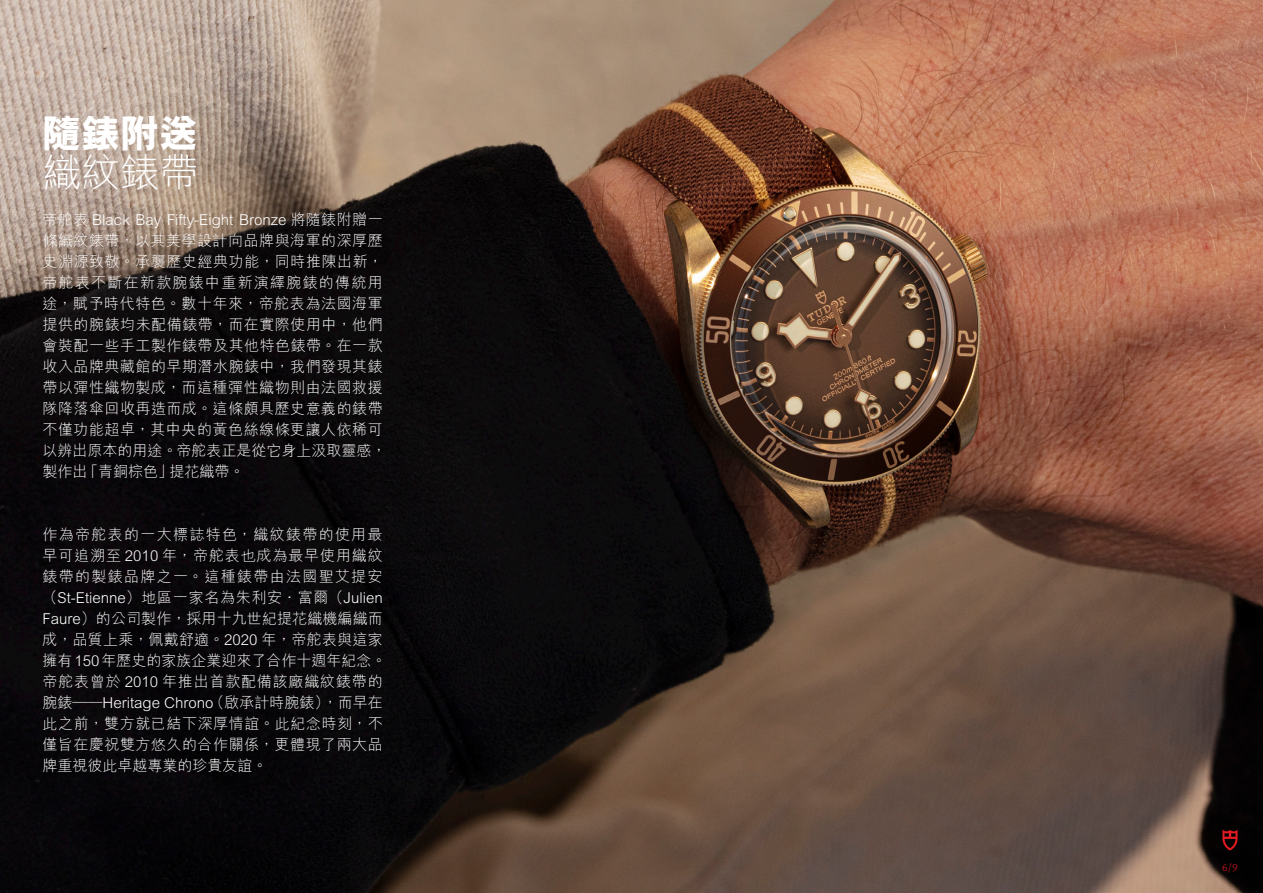
<style>
.page{position:relative;width:1263px;height:893px;background:#fff}
.page>*{position:absolute;margin:0;border:0;box-sizing:border-box;transform-origin:0 0}
.TC_-_Subheading_-_Bo{font:800 39px "M Hei HK";color:#fff}
.TC_-_Subheading_-_Li{font:300 39px "M Hei HK";color:#fff}
.TC_-_Body{font:300 15px/21px "M Hei HK";letter-spacing:.035em;color:#fff}
.t1{font:300 10.5px "Meta Pro";color:#e21a21}
.s1{font-weight:500}
</style>
<div class="page">
<img style="left:0;top:0;width:1263px;height:893px">
<svg style="left:1222px;top:829px;width:15px;height:21px"></svg>
<p class="TC_-_Subheading_-_Bo" style="left:43px;top:107px;width:157px">隨錶附送</p>
<p class="TC_-_Subheading_-_Li" style="left:43px;top:145px;width:157px">織紋錶帶</p>
<p class="TC_-_Body" style="left:43px;top:209px;width:345px">帝舵表 Black Bay Fifty-Eight Bronze 將隨錶附贈一條織紋錶帶，以其美學設計向品牌與海軍的深厚歷史淵源致敬。承襲歷史經典功能，同時推陳出新，帝舵表不斷在新款腕錶中重新演繹腕錶的傳統用途，賦予時代特色。數十年來，帝舵表為法國海軍提供的腕錶均未配備錶帶，而在實際使用中，他們會裝配一些手工製作錶帶及其他特色錶帶。在一款收入品牌典藏館的早期潛水腕錶中，我們發現其錶帶以彈性織物製成，而這種彈性織物則由法國救援隊降落傘回收再造而成。這條頗具歷史意義的錶帶不僅功能超卓，其中央的黃色絲線條更讓人依稀可以辨出原本的用途。帝舵表正是從它身上汲取靈感，製作出「青銅棕色」提花織帶。</p>
<p class="TC_-_Body" style="left:43px;top:524px;width:345px">作為帝舵表的一大標誌特色，織紋錶帶的使用最早可追溯至 2010 年，帝舵表也成為最早使用織紋錶帶的製錶品牌之一。這種錶帶由法國聖艾提安（St-Etienne）地區一家名為朱利安<span class="s1">．</span>富爾（Julien<br>Faure）的公司製作，採用十九世紀提花織機編織而成，品質上乘，佩戴舒適。2020 年，帝舵表與這家擁有150年歷史的家族企業迎來了合作十週年紀念。帝舵表曾於 2010 年推出首款配備該廠織紋錶帶的腕錶——Heritage Chrono（啟承計時腕錶），而早在此之前，雙方就已結下深厚情誼。此紀念時刻，不僅旨在慶祝雙方悠久的合作關係，更體現了兩大品牌重視彼此卓越專業的珍貴友誼。</p>
<p class="t1" style="left:1222px;top:860px;width:17px">6/9</p>
</div>
